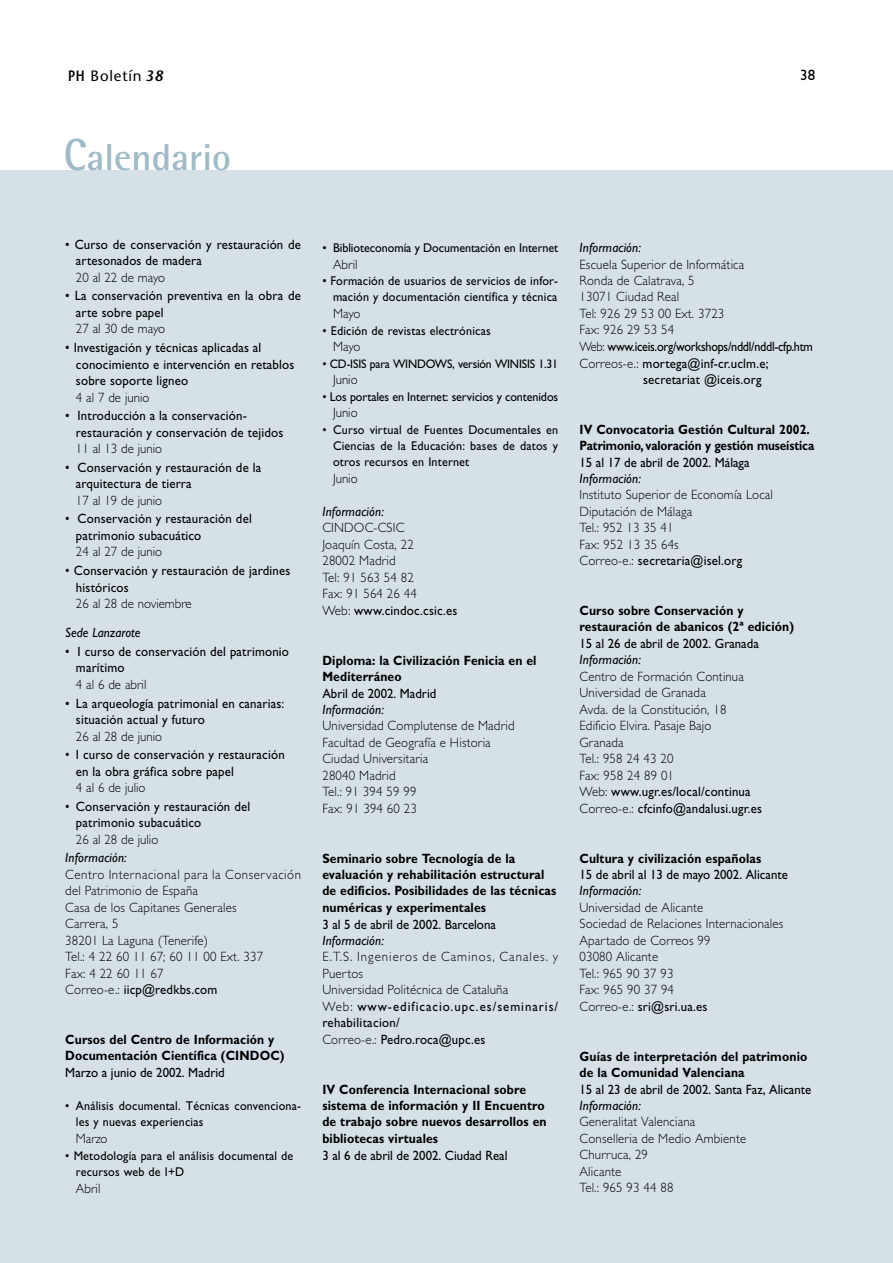
<style>
.page{position:relative;width:893px;height:1263px;background:#fff}
.page>*{position:absolute;margin:0;border:0;box-sizing:border-box;transform-origin:0 0}
.t1{font:700 37.5px "Rotis Semi Sans";color:#a0bbc8}
.t2{font:15px "Stone Sans";letter-spacing:.055em;color:#000}
.t3{font:15px "Gill Sans";color:#000}
.t4{font:300 13.5px/16.5px "Gill Sans";letter-spacing:.015em;color:#000;scale:.95 1}
.t5{font:13.5px/16.5px "Gill Sans";letter-spacing:.015em;color:#000;scale:.95 1}
.t6{font:700 13.5px/16.5px "Gill Sans";letter-spacing:.01em;color:#000;scale:.9 1}
.t7{font:italic 13.5px "Gill Sans";letter-spacing:.015em;color:#000;scale:.95 1}
.t8{font:13.5px "Gill Sans";letter-spacing:-.02em;color:#000;scale:.9 1}
.t9{font:12.75px/16.5px "Gill Sans";letter-spacing:.015em;color:#000;scale:.95 1}
.t10{font:12.75px "Gill Sans";letter-spacing:-.01em;color:#000;scale:.95 1}
.t11{font:12.75px "Gill Sans";letter-spacing:-.005em;color:#000;scale:.95 1}
.t12{font:12.45px "Gill Sans";letter-spacing:-.015em;color:#000;scale:.95 1}
.s1{font-weight:600}
.s2{font-weight:600;font-style:italic}
.s3{font-size:45px}
.s4{font-weight:400}
.s5{font-weight:300}
</style>
<div class="page">
<div style="left:0;top:170px;width:892px;height:1093px;background:#d5e1e7"></div>
<p class="t2" style="left:68px;top:71px;width:97px"><span class="s1">PH</span> Boletín <span class="s2">38</span></p>
<p class="t3" style="left:800px;top:69px;width:16px">38</p>
<h1 class="t1" style="left:64px;top:144px;width:169px"><span class="s3">C</span>alendario</h1>
<p class="t5" style="left:76px;top:237px;width:238px;text-indent:-11px">• Curso de conservación y restauración de artesonados de madera</p>
<p class="t4" style="left:76px;top:271px;width:95px">20 al 22 de mayo</p>
<p class="t5" style="left:76px;top:289px;width:238px;text-indent:-11px">• La conservación preventiva en la obra de arte sobre papel</p>
<p class="t4" style="left:76px;top:322px;width:95px">27 al 30 de mayo</p>
<p class="t5" style="left:76px;top:341px;width:231px;text-indent:-11px">• Investigación y técnicas aplicadas al conocimiento e intervención en retablos sobre soporte ligneo</p>
<p class="t4" style="left:76px;top:390px;width:79px">4 al 7 de junio</p>
<p class="t5" style="left:76px;top:409px;width:220px;text-indent:-11px">• Introducción a la conservación&shy;restauración y conservación de tejidos</p>
<p class="t4" style="left:76px;top:442px;width:92px">11 al 13 de junio</p>
<p class="t5" style="left:76px;top:460px;width:196px;text-indent:-11px">• Conservación y restauración de la arquitectura de tierra</p>
<p class="t4" style="left:76px;top:494px;width:92px">17 al 19 de junio</p>
<p class="t5" style="left:76px;top:512px;width:187px;text-indent:-11px">• Conservación y restauración del patrimonio subacuático</p>
<p class="t4" style="left:76px;top:545px;width:92px">24 al 27 de junio</p>
<p class="t5" style="left:76px;top:564px;width:227px;text-indent:-11px">• Conservación y restauración de jardines históricos</p>
<p class="t4" style="left:76px;top:597px;width:123px">26 al 28 de noviembre</p>
<p class="t7" style="left:65px;top:628px;width:80px">Sede Lanzarote</p>
<p class="t5" style="left:76px;top:644px;width:226px;text-indent:-11px">• I curso de conservación del patrimonio marítimo</p>
<p class="t4" style="left:76px;top:678px;width:76px">4 al 6 de abril</p>
<p class="t5" style="left:76px;top:696px;width:221px;text-indent:-11px">• La arqueología patrimonial en canarias: situación actual y futuro</p>
<p class="t4" style="left:76px;top:729px;width:92px">26 al 28 de junio</p>
<p class="t5" style="left:76px;top:748px;width:221px;text-indent:-11px">• I curso de conservación y restauración en la obra gráfica sobre papel</p>
<p class="t4" style="left:76px;top:781px;width:75px">4 al 6 de julio</p>
<p class="t5" style="left:76px;top:799px;width:185px;text-indent:-11px">• Conservación y restauración del patrimonio subacuático</p>
<p class="t4" style="left:76px;top:833px;width:88px">26 al 28 de julio</p>
<p class="t7" style="left:65px;top:853px;width:66px">Información:</p>
<p class="t4" style="left:65px;top:868px;width:250px">Centro Internacional para la Conservación del Patrimonio de España<br>Casa de los Capitanes Generales<br>Carrera, 5<br>38201 La Laguna (Tenerife)<br>Tel.: 4 22 60 11 67; 60 11 00 Ext. 337<br>Fax: 4 22 60 11 67<br>Correo-e.: <span class="s4">iicp@redkbs.com</span></p>
<p class="t6" style="left:65px;top:1033px;width:245px">Cursos del Centro de Información y<br>Documentación Científica (CINDOC)</p>
<p class="t5" style="left:65px;top:1066px;width:169px">Marzo a junio de 2002. Madrid</p>
<p class="t9" style="left:76px;top:1099px;width:238px;text-indent:-11px">• Análisis documental. Técnicas convenciona&shy;les y nuevas experiencias</p>
<p class="t4" style="left:76px;top:1132px;width:35px">Marzo</p>
<p class="t9" style="left:76px;top:1148px;width:230px;text-indent:-11px">• Metodología para el análisis documental de recursos web de I+D</p>
<p class="t4" style="left:76px;top:1181px;width:27px">Abril</p>
<p class="t11" style="left:322px;top:243px;width:250px">• Biblioteconomía y Documentación en Internet</p>
<p class="t4" style="left:333px;top:257px;width:27px">Abril</p>
<p class="t9" style="left:322px;top:274px;width:250px;text-align:right">• Formación de usuarios de servicios de infor&shy;mación y documentación científica y técnica</p>
<p class="t4" style="left:333px;top:307px;width:30px">Mayo</p>
<p class="t9" style="left:322px;top:323px;width:179px">• Edición de revistas electrónicas</p>
<p class="t4" style="left:333px;top:340px;width:30px">Mayo</p>
<p class="t12" style="left:322px;top:359px;width:250px">• CD-ISIS para WINDOWS, versión WINISIS 1.31</p>
<p class="t4" style="left:333px;top:373px;width:27px">Junio</p>
<p class="t10" style="left:322px;top:391px;width:250px">• Los portales en Internet: servicios y contenidos</p>
<p class="t4" style="left:333px;top:406px;width:27px">Junio</p>
<p class="t9" style="left:333px;top:422px;width:238px;text-align:justify;text-indent:-11px">• Curso virtual de Fuentes Documentales en Ciencias de la Educación: bases de datos y otros recursos en Internet</p>
<p class="t4" style="left:333px;top:472px;width:27px">Junio</p>
<p class="t7" style="left:322px;top:506px;width:66px">Información:</p>
<p class="t4" style="left:322px;top:521px;width:144px">CINDOC-CSIC<br>Joaquín Costa, 22<br>28002 Madrid<br>Tel: 91 563 54 82<br>Fax: 91 564 26 44<br>Web: <span class="s4">www.cindoc.csic.es</span></p>
<p class="t6" style="left:322px;top:653px;width:239px">Diploma: la Civilización Fenicia en el<br>Mediterráneo</p>
<p class="t5" style="left:322px;top:686px;width:121px">Abril de 2002. Madrid</p>
<p class="t7" style="left:322px;top:704px;width:66px">Información:</p>
<p class="t4" style="left:322px;top:719px;width:204px">Universidad Complutense de Madrid<br>Facultad de Geografía e Historia<br>Ciudad Universitaria<br>28040 Madrid<br>Tel.: 91 394 59 99<br>Fax: 91 394 60 23</p>
<p class="t6" style="left:322px;top:851px;width:261px">Seminario sobre Tecnología de la evaluación y rehabilitación estructural de edificios. Posibilidades de las técnicas numéricas y experimentales</p>
<p class="t5" style="left:322px;top:917px;width:184px">3 al 5 de abril de 2002. Barcelona</p>
<p class="t7" style="left:322px;top:935px;width:66px">Información:</p>
<p class="t4" style="left:322px;top:950px;width:250px">E.T.S. Ingenieros de Caminos, Canales. y<br>Puertos<br>Universidad Politécnica de Cataluña<br>Web: <span class="s4">www-edificacio.upc.es/seminaris/ rehabilitacion/<br></span>Correo-e.: <span class="s4">Pedro.roca@upc.es</span></p>
<p class="t6" style="left:322px;top:1082px;width:251px">IV Conferencia Internacional sobre sistema de información y II Encuentro de trabajo sobre nuevos desarrollos en bibliotecas virtuales</p>
<p class="t5" style="left:322px;top:1148px;width:196px">3 al 6 de abril de 2002. Ciudad Real</p>
<p class="t7" style="left:579px;top:242px;width:66px">Información:</p>
<p class="t4" style="left:579px;top:257px;width:175px">Escuela Superior de Informática</p>
<p class="t4" style="left:579px;top:274px;width:123px">Ronda de Calatrava, 5</p>
<p class="t4" style="left:579px;top:290px;width:106px">13071 Ciudad Real</p>
<p class="t4" style="left:579px;top:307px;width:154px">Tel: 926 29 53 00 Ext. 3723</p>
<p class="t4" style="left:579px;top:323px;width:101px">Fax: 926 29 53 54</p>
<p class="t8" style="left:579px;top:341px;width:261px"><span class="s5">Web:</span> www.iceis.org/workshops/nddl/nddl-cfp.htm</p>
<p class="t5" style="left:579px;top:356px;width:200px"><span class="s5">Correos-e.:</span> mortega@inf-cr.uclm.e;</p>
<p class="t5" style="left:643px;top:373px;width:126px">secretariat @iceis.org</p>
<p class="t6" style="left:579px;top:422px;width:262px">IV Convocatoria Gestión Cultural 2002.<br>Patrimonio, valoración y gestión museística</p>
<p class="t5" style="left:579px;top:455px;width:180px">15 al 17 de abril de 2002. Málaga</p>
<p class="t7" style="left:579px;top:473px;width:66px">Información:</p>
<p class="t4" style="left:579px;top:488px;width:205px">Instituto Superior de Economía Local<br>Diputación de Málaga<br>Tel.: 952 13 35 41<br>Fax: 952 13 35 64s<br>Correo-e.: <span class="s4">secretaria@isel.org</span></p>
<p class="t6" style="left:579px;top:604px;width:240px">Curso sobre Conservación y restauración de abanicos (2ª edición)</p>
<p class="t5" style="left:579px;top:637px;width:190px">15 al 26 de abril de 2002. Granada</p>
<p class="t7" style="left:579px;top:655px;width:66px">Información:</p>
<p class="t4" style="left:579px;top:670px;width:194px">Centro de Formación Continua<br>Universidad de Granada<br>Avda. de la Constitución, 18<br>Edificio Elvira. Pasaje Bajo<br>Granada<br>Tel.: 958 24 43 20<br>Fax: 958 24 89 01<br>Web: <span class="s4">www.ugr.es/local/continua<br></span>Correo-e.: <span class="s4">cfcinfo@andalusi.ugr.es</span></p>
<p class="t6" style="left:579px;top:851px;width:203px">Cultura y civilización españolas</p>
<p class="t5" style="left:579px;top:868px;width:221px">15 de abril al 13 de mayo 2002. Alicante</p>
<p class="t7" style="left:579px;top:886px;width:66px">Información:</p>
<p class="t4" style="left:579px;top:901px;width:216px">Universidad de Alicante<br>Sociedad de Relaciones Internacionales<br>Apartado de Correos 99<br>03080 Alicante<br>Tel.: 965 90 37 93<br>Fax: 965 90 37 94<br>Correo-e.: <span class="s4">sri@sri.ua.es</span></p>
<p class="t6" style="left:579px;top:1049px;width:254px">Guías de interpretación del patrimonio de la Comunidad Valenciana</p>
<p class="t5" style="left:579px;top:1082px;width:245px">15 al 23 de abril de 2002. Santa Faz, Alicante</p>
<p class="t7" style="left:579px;top:1100px;width:66px">Información:</p>
<p class="t4" style="left:579px;top:1115px;width:177px">Generalitat Valenciana<br>Conselleria de Medio Ambiente<br>Churruca, 29<br>Alicante<br>Tel.: 965 93 44 88</p>
</div>
